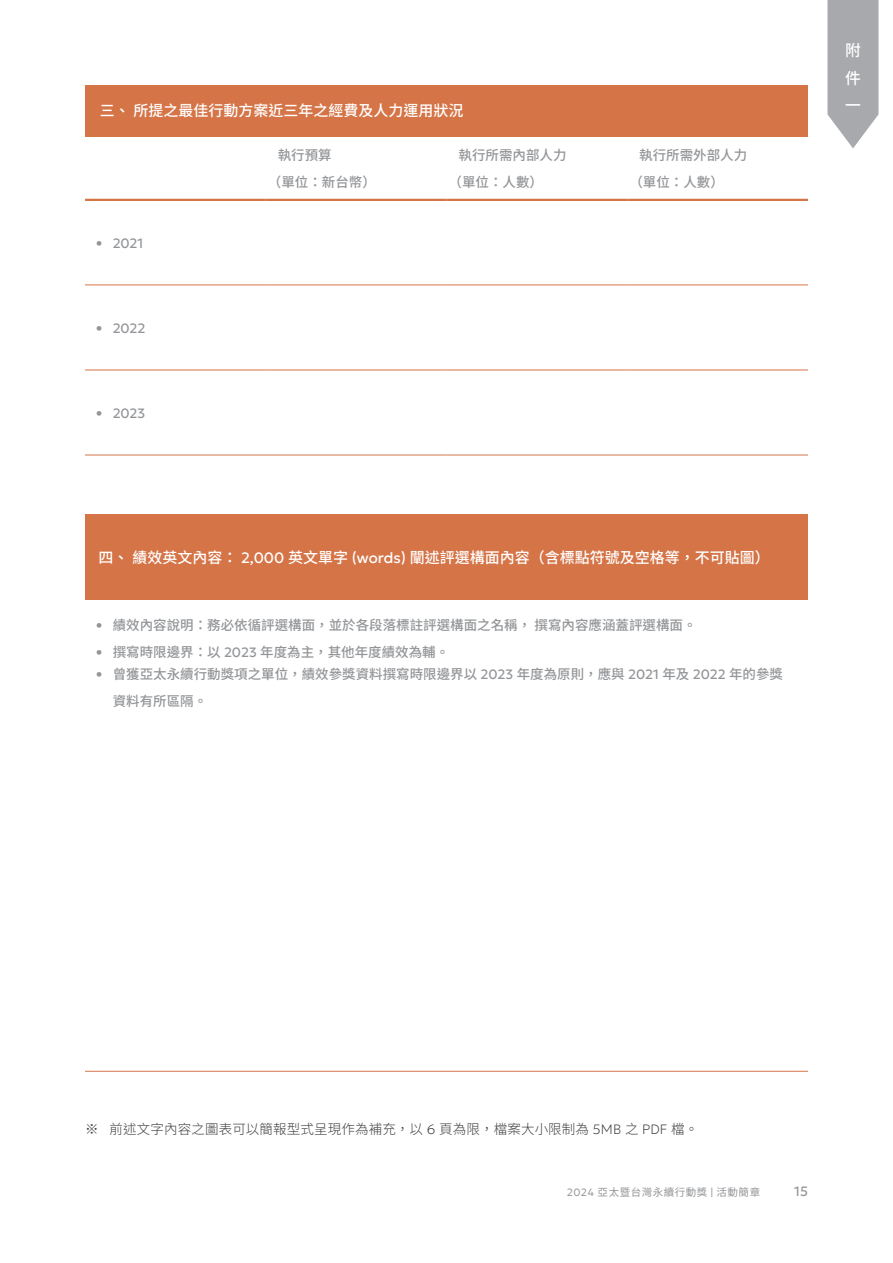
<style>
.page{position:relative;width:893px;height:1263px;background:#fff}
.page>*{position:absolute;margin:0;border:0;box-sizing:border-box;transform-origin:0 0}
.t1{font:500 15.75px/27.3px "Noto Sans TC";color:#fff;text-align:justify}
.t2{font:500 15px "Noto Sans TC";color:#fff}
.t3{font:500 13.5px/27px "Noto Sans TC";color:#939598}
.t4{font:300 13.5px "Noto Sans TC";letter-spacing:.01em;color:#3e3e3f}
.t5{font:13.5px "Geologica";color:#939598}
.t6{font:10.5px "Noto Sans TC";letter-spacing:.05em;color:#939598}
.s1{font-family:"Geologica";font-weight:400}
.s2{font-family:"Geologica";font-weight:100}
.s3{font-family:"Geologica";font-weight:300}
</style>
<div class="page">
<div style="left:85px;top:85px;width:723px;height:51px;background:#d57447"></div>
<hr style="left:85px;top:136px;width:181px;height:1px;background:#d57447">
<hr style="left:266px;top:136px;width:180px;height:1px;background:#d57447">
<hr style="left:446px;top:136px;width:181px;height:1px;background:#d57447">
<hr style="left:627px;top:136px;width:181px;height:1px;background:#d57447">
<hr style="left:85px;top:199px;width:181px;height:2px;background:#d57447">
<hr style="left:266px;top:199px;width:180px;height:2px;background:#d57447">
<hr style="left:446px;top:199px;width:181px;height:2px;background:#d57447">
<hr style="left:627px;top:199px;width:181px;height:2px;background:#d57447">
<hr style="left:85px;top:285px;width:181px;height:1px;background:#d57447">
<hr style="left:266px;top:285px;width:180px;height:1px;background:#d57447">
<hr style="left:446px;top:285px;width:181px;height:1px;background:#d57447">
<hr style="left:627px;top:285px;width:181px;height:1px;background:#d57447">
<hr style="left:85px;top:370px;width:181px;height:1px;background:#d57447">
<hr style="left:266px;top:370px;width:180px;height:1px;background:#d57447">
<hr style="left:446px;top:370px;width:181px;height:1px;background:#d57447">
<hr style="left:627px;top:370px;width:181px;height:1px;background:#d57447">
<hr style="left:85px;top:455px;width:181px;height:1px;background:#d57447">
<hr style="left:266px;top:455px;width:180px;height:1px;background:#d57447">
<hr style="left:446px;top:455px;width:181px;height:1px;background:#d57447">
<hr style="left:627px;top:455px;width:181px;height:1px;background:#d57447">
<div style="left:85px;top:514px;width:723px;height:85px;background:#d57447"></div>
<hr style="left:85px;top:1071px;width:723px;height:1px;background:#d57447">
<svg style="left:827px;top:0;width:51px;height:148px;background:#b2b3b6"></svg>
<p class="t2" style="left:100px;top:102px;width:365px">三、所提之最佳行動方案近三年之經費及人力運用狀況</p>
<p class="t3" style="left:278px;top:141px;width:55px">執行預算</p>
<p class="t3" style="left:268px;top:168px;width:109px">（單位：新台幣）</p>
<p class="t3" style="left:459px;top:141px;width:109px">執行所需內部人力</p>
<p class="t3" style="left:449px;top:168px;width:96px">（單位：人數）</p>
<p class="t5" style="left:96px;top:231px;width:49px">• 2021</p>
<p class="t5" style="left:96px;top:316px;width:51px">• 2022</p>
<p class="t5" style="left:96px;top:401px;width:51px">• 2023</p>
<p class="t3" style="left:639px;top:141px;width:109px">執行所需外部人力</p>
<p class="t3" style="left:629px;top:168px;width:96px">（單位：人數）</p>
<p class="t2" style="left:99px;top:549px;width:673px">四、績效英文內容： <span class="s1">2,000</span> 英文單字 <span class="s1">(words)</span> 闡述評選構面內容（含標點符號及空格等，不可貼圖）</p>
<p class="t3" style="left:96px;top:612px;width:602px"><span class="s1">•</span> 績效內容說明：務必依循評選構面，並於各段落標註評選構面之名稱，撰寫內容應涵蓋評選構面。</p>
<p class="t3" style="left:96px;top:639px;width:355px"><span class="s1">•</span> 撰寫時限邊界：以 <span class="s1">2023</span> 年度為主，其他年度績效為輔。</p>
<p class="t3" style="left:113px;top:661px;width:672px;text-indent:-17px"><span class="s1">•</span> 曾獲亞太永續行動獎項之單位，績效參獎資料撰寫時限邊界以 <span class="s1">2023</span> 年度為原則，應與 <span class="s1">2021</span> 年及 <span class="s1">2022</span> 年的參獎資料有所區隔。</p>
<p class="t1" style="left:845px;top:37px;width:17px">附件一</p>
<p class="t4" style="left:85px;top:1121px;width:615px">※ 前述文字內容之圖表可以簡報型式呈現作為補充，以 <span class="s2">6</span> 頁為限，檔案大小限制為 <span class="s2">5MB</span> 之 <span class="s2">PDF</span> 檔。</p>
<p class="t6" style="left:567px;top:1186px;width:195px"><span class="s3">2024</span> 亞太暨台灣永續行動獎 <span class="s3">|</span> 活動簡章</p>
<p class="t5" style="left:794px;top:1180px;width:15px">15</p>
</div>
